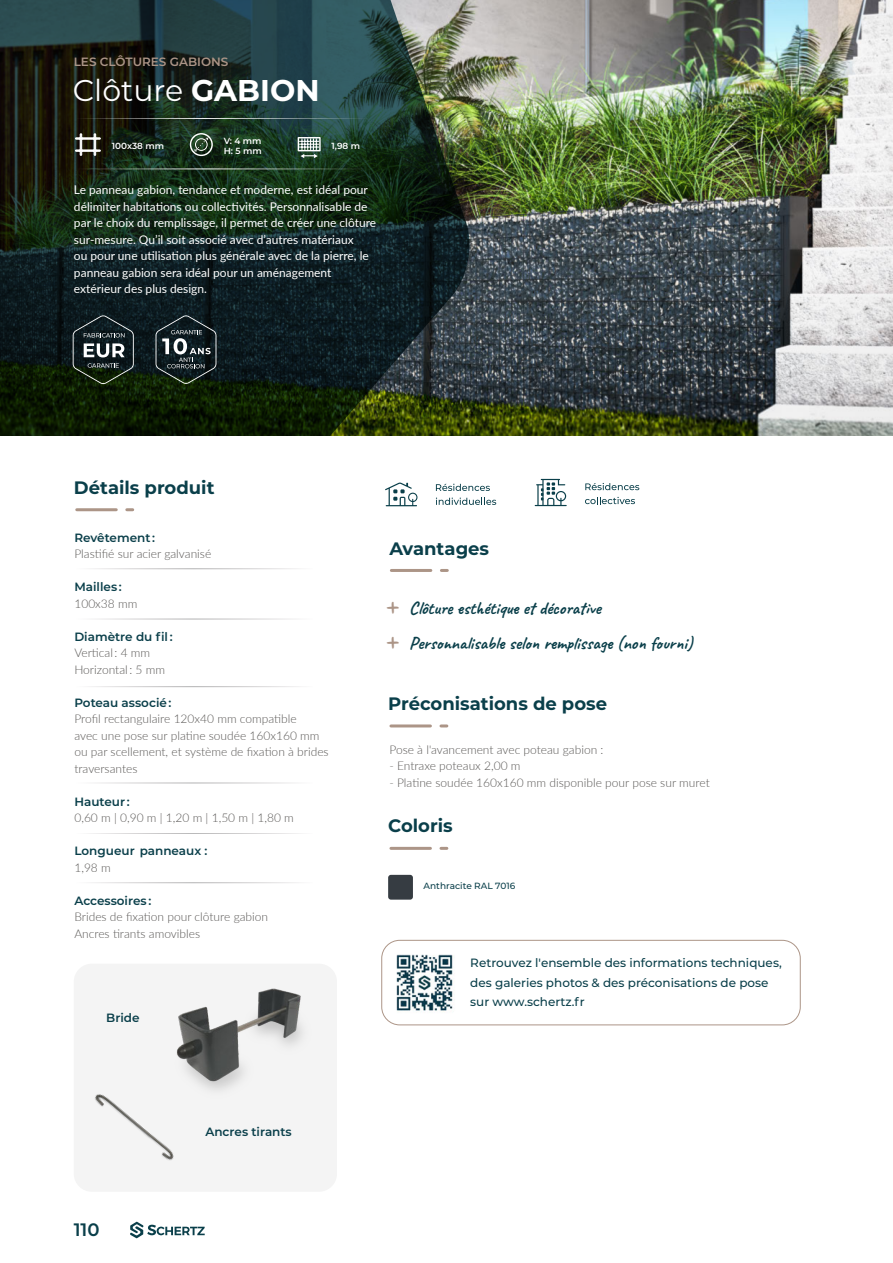
<style>
.page{position:relative;width:893px;height:1263px;background:#fff}
.page>*{position:absolute;margin:0;border:0;box-sizing:border-box;transform-origin:0 0}
.t1{font:30px "Montserrat";color:#fff}
.t2{font:700 18px/35.2px "Caveat";color:#0a3f4a}
.t3{font:700 18px "Montserrat";color:#0a3f4a}
.t4{font:600 18px "Montserrat";color:#0a3f4a}
.t5{font:300 12px/16.5px "Lato";color:#5a5856}
.t6{font:12px/16.5px "Lato";color:#fff}
.t7{font:500 12px/19.5px "Montserrat";color:#0a3f4a}
.t8{font:600 12px "Montserrat";color:#0a3f4a}
.t9{font:600 12px "Montserrat";color:#ac9587}
.t10{font:500 9px "Montserrat";color:#0a3f4a}
.t11{font:600 8.85px/10.6px "Montserrat";color:#fff}
.s1{font-weight:700}
.s2{font-size:30px;color:#ac9587}
</style>
<div class="page">
<svg style="left:130px;top:1222px;width:75px;height:16px"></svg>
<img style="left:474px;top:0;width:419px;height:436px">
<svg style="left:0;top:0;width:474px;height:436px;background:#1d2f26"></svg>
<hr style="left:391px;top:847px;width:39px;height:3px;background:#ac9587">
<svg style="left:441px;top:847px;width:6px;height:3px"></svg>
<hr style="left:391px;top:724px;width:39px;height:3px;background:#ac9587">
<svg style="left:441px;top:724px;width:6px;height:3px"></svg>
<hr style="left:391px;top:569px;width:40px;height:3px;background:#ac9587">
<svg style="left:441px;top:569px;width:6px;height:3px"></svg>
<div style="left:381px;top:940px;width:420px;height:85px;border:1px solid #ac9587;border-radius:18px"></div>
<img style="left:396px;top:954px;width:58px;height:58px">
<hr style="left:77px;top:508px;width:39px;height:3px;background:#ac9587">
<svg style="left:127px;top:508px;width:6px;height:3px"></svg>
<div style="left:388px;top:875px;width:25px;height:25px;background:#363c42;border-radius:3px"></div>
<svg style="left:298px;top:137px;width:23px;height:21px"></svg>
<svg style="left:73px;top:315px;width:61px;height:69px;background:#2d3a37"></svg>
<svg style="left:156px;top:315px;width:60px;height:69px;background:#2b3738"></svg>
<svg style="left:190px;top:133px;width:23px;height:23px"></svg>
<div style="left:195px;top:139px;width:12px;height:11px;border:1px solid #fff;border-radius:50%"></div>
<svg style="left:75px;top:133px;width:26px;height:23px"></svg>
<div style="left:74px;top:964px;width:263px;height:228px;background:#f4f4f4;border-radius:18px"></div>
<img style="left:95px;top:1094px;width:79px;height:66px">
<img style="left:159px;top:988px;width:144px;height:118px">
<hr style="left:74px;top:118px;width:294px;height:1px;background:#fff">
<hr style="left:74px;top:169px;width:294px;height:1px;background:#fff">
<svg style="left:436px;top:484px;width:54px;height:7px"></svg>
<svg style="left:436px;top:498px;width:60px;height:7px"></svg>
<svg style="left:385px;top:482px;width:32px;height:24px"></svg>
<svg style="left:585px;top:483px;width:54px;height:7px"></svg>
<svg style="left:585px;top:497px;width:50px;height:7px"></svg>
<svg style="left:535px;top:479px;width:32px;height:27px"></svg>
<p class="t9" style="left:74px;top:53px;width:156px">LES CLÔTURES GABIONS</p>
<h1 class="t1" style="left:73px;top:69px;width:248px">Clôture <span class="s1">GABION</span></h1>
<p class="t11" style="left:224px;top:135px;width:40px">V: 4 mm<br>H: 5 mm</p>
<p class="t11" style="left:112px;top:140px;width:54px">100x38 mm</p>
<p class="t11" style="left:331px;top:140px;width:30px">1,98 m</p>
<p class="t6" style="left:74px;top:181px;width:304px">Le panneau gabion, tendance et moderne, est idéal pour délimiter habitations ou collectivités. Personnalisable de par le choix du remplissage, il permet de créer une clôture sur-mesure. Qu’il soit associé avec d’autres matériaux<br>ou pour une utilisation plus générale avec de la pierre, le panneau gabion sera idéal pour un aménagement extérieur des plus design.</p>
<h2 class="t3" style="left:74px;top:475px;width:142px">Détails produit</h2>
<p class="t8" style="left:74px;top:529px;width:82px">Revêtement :</p>
<p class="t5" style="left:74px;top:545px;width:138px">Plastifié sur acier galvanisé</p>
<p class="t8" style="left:74px;top:578px;width:49px">Mailles :</p>
<p class="t5" style="left:74px;top:595px;width:65px">100x38 mm</p>
<p class="t8" style="left:74px;top:628px;width:100px">Diamètre du fil :</p>
<p class="t5" style="left:74px;top:644px;width:92px">Vertical : 4 mm<br>Horizontal : 5 mm</p>
<p class="t8" style="left:74px;top:694px;width:99px">Poteau associé :</p>
<p class="t5" style="left:74px;top:710px;width:256px">Profil rectangulaire 120x40 mm compatible<br>avec une pose sur platine soudée 160x160 mm ou par scellement, et système de fixation à brides traversantes</p>
<p class="t8" style="left:74px;top:793px;width:57px">Hauteur :</p>
<p class="t5" style="left:74px;top:809px;width:221px">0,60 m | 0,90 m | 1,20 m | 1,50 m | 1,80 m</p>
<p class="t8" style="left:74px;top:842px;width:135px">Longueur panneaux :</p>
<p class="t5" style="left:74px;top:859px;width:38px">1,98 m</p>
<p class="t8" style="left:74px;top:892px;width:78px">Accessoires :</p>
<p class="t5" style="left:74px;top:908px;width:195px">Brides de fixation pour clôture gabion<br>Ancres tirants amovibles</p>
<p class="t8" style="left:106px;top:1009px;width:35px">Bride</p>
<h2 class="t4" style="left:74px;top:1217px;width:27px">110</h2>
<p class="t8" style="left:205px;top:1123px;width:88px">Ancres tirants</p>
<h2 class="t3" style="left:389px;top:535px;width:101px">Avantages</h2>
<h2 class="t2" style="left:384px;top:590px;width:310px"><span class="s2">+</span> Clôture esthétique et décorative<br><span class="s2">+</span> Personnalisable selon remplissage (non fourni)</h2>
<h2 class="t3" style="left:388px;top:691px;width:220px">Préconisations de pose</h2>
<p class="t5" style="left:389px;top:741px;width:216px">Pose à l'avancement avec poteau gabion :</p>
<p class="t5" style="left:389px;top:757px;width:133px">- Entraxe poteaux 2,00 m</p>
<p class="t5" style="left:389px;top:774px;width:322px">- Platine soudée 160x160 mm disponible pour pose sur muret</p>
<h2 class="t3" style="left:388px;top:813px;width:66px">Coloris</h2>
<p class="t10" style="left:424px;top:880px;width:93px">Anthracite RAL 7016</p>
<p class="t7" style="left:470px;top:953px;width:313px">Retrouvez l'ensemble des informations techniques, des galeries photos &amp; des préconisations de pose sur www.schertz.fr</p>
</div>
